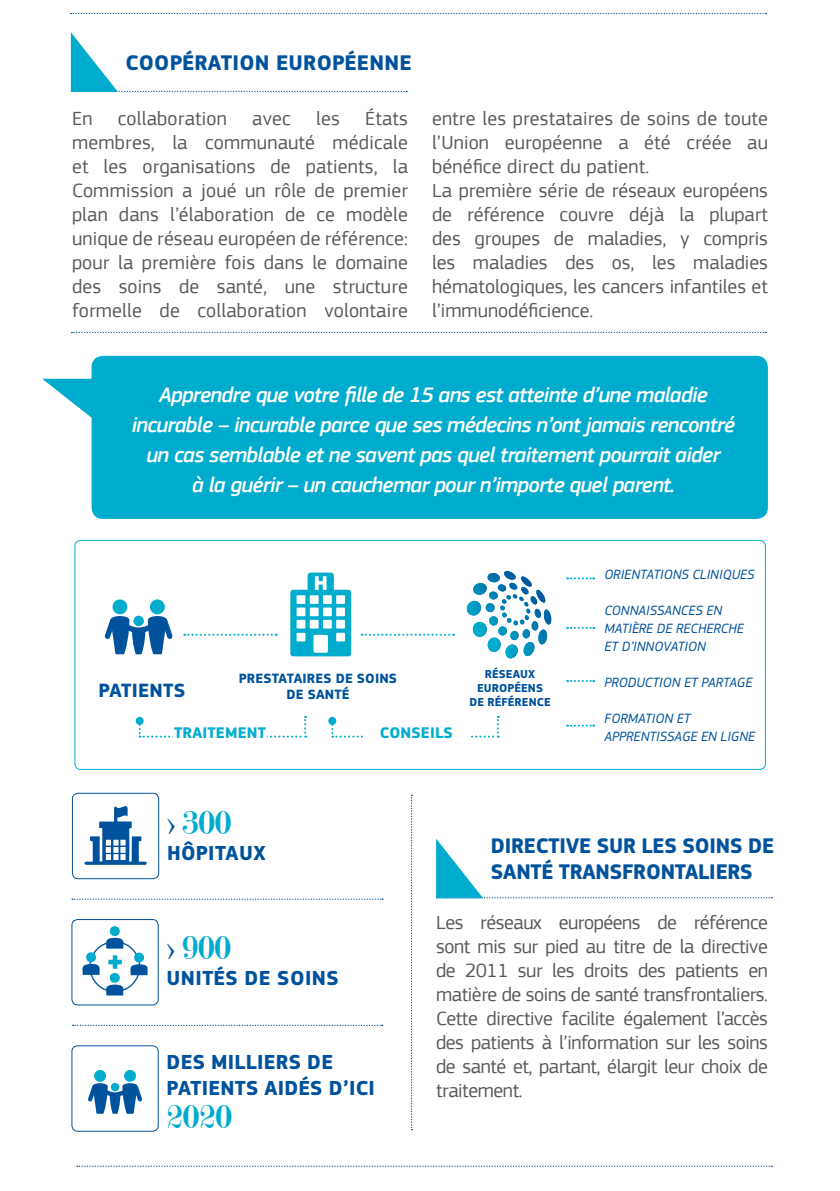
<style>
.page{position:relative;width:840px;height:1191px;background:#fff}
.page>*{position:absolute;margin:0;border:0;box-sizing:border-box;transform-origin:0 0}
.t1{font:36px "Modern";color:#00accd}
.t2{font:italic 500 22px "EC Square Sans Pro";letter-spacing:-.03em;color:#fff}
.t3{font:700 22px/26px "EC Square Sans Pro";letter-spacing:-.01em;color:#00529c}
.t4{font:700 22px "EC Square Sans Pro";letter-spacing:.01em;color:#00529c}
.t5{font:700 21.2px/26.4px "EC Square Sans Pro";letter-spacing:.01em;color:#00529c}
.t6{font:20px/24px "EC Square Sans Pro";letter-spacing:.01em;color:#58595b;text-align:justify}
.t7{font:700 20px "EC Square Sans Pro";letter-spacing:.01em;color:#00529c}
.t8{font:700 16px "EC Square Sans Pro";letter-spacing:.01em;color:#00accd}
.t9{font:italic 14px/18px "EC Square Sans Pro";color:#00529c}
.t10{font:700 14px "EC Square Sans Pro";letter-spacing:.01em;color:#00529c}
.t11{font:700 12px/14px "EC Square Sans Pro";letter-spacing:.01em;color:#00529c;text-align:center}
.s1{color:#00529c}
</style>
<div class="page">
<svg style="left:71px;top:13px;width:694px;height:1px"></svg>
<svg style="left:77px;top:1165px;width:693px;height:1px"></svg>
<svg style="left:410px;top:794px;width:2px;height:336px"></svg>
<svg style="left:71px;top:332px;width:694px;height:1px"></svg>
<svg style="left:72px;top:898px;width:311px;height:1px"></svg>
<svg style="left:72px;top:1024px;width:310px;height:2px"></svg>
<svg style="left:84px;top:806px;width:63px;height:59px"></svg>
<div style="left:72px;top:793px;width:87px;height:86px;border:1px solid #00529c;border-radius:6px"></div>
<div style="left:94px;top:1070px;width:12px;height:11px;background:#00accd;border-radius:50%"></div>
<div style="left:124px;top:1070px;width:12px;height:11px;background:#00accd;border-radius:50%"></div>
<svg style="left:88px;top:1083px;width:54px;height:30px"></svg>
<div style="left:71px;top:1045px;width:88px;height:86px;border:1px solid #00529c;border-radius:6px"></div>
<svg style="left:108px;top:955px;width:14px;height:13px"></svg>
<svg style="left:130px;top:964px;width:18px;height:11px"></svg>
<svg style="left:105px;top:984px;width:20px;height:11px"></svg>
<svg style="left:82px;top:963px;width:18px;height:12px"></svg>
<svg style="left:105px;top:937px;width:20px;height:11px"></svg>
<div style="left:134px;top:952px;width:10px;height:10px;background:#00accd;border-radius:5px"></div>
<svg style="left:109px;top:972px;width:11px;height:11px"></svg>
<div style="left:86px;top:952px;width:10px;height:10px;background:#00accd;border-radius:50%"></div>
<div style="left:110px;top:926px;width:10px;height:10px;background:#00accd;border-radius:50%"></div>
<div style="left:71px;top:919px;width:88px;height:86px;border:1px solid #00529c;border-radius:6px"></div>
<svg style="left:71px;top:32px;width:336px;height:60px"></svg>
<svg style="left:436px;top:838px;width:335px;height:60px"></svg>
<svg style="left:42px;top:356px;width:725px;height:163px;background:#13b2d0"></svg>
<div style="left:74px;top:540px;width:691px;height:230px;border:1px solid #00accd;border-radius:6px"></div>
<svg style="left:566px;top:577px;width:28px;height:2px"></svg>
<svg style="left:566px;top:724px;width:28px;height:2px"></svg>
<svg style="left:290px;top:572px;width:61px;height:84px"></svg>
<div style="left:296px;top:595px;width:9px;height:9px;background:#fff"></div>
<div style="left:309px;top:595px;width:9px;height:9px;background:#fff"></div>
<div style="left:323px;top:595px;width:8px;height:9px;background:#fff"></div>
<div style="left:336px;top:595px;width:9px;height:9px;background:#fff"></div>
<div style="left:296px;top:607px;width:9px;height:9px;background:#fff"></div>
<div style="left:309px;top:607px;width:9px;height:9px;background:#fff"></div>
<div style="left:323px;top:607px;width:8px;height:9px;background:#fff"></div>
<div style="left:336px;top:607px;width:9px;height:9px;background:#fff"></div>
<div style="left:296px;top:620px;width:9px;height:8px;background:#fff"></div>
<div style="left:309px;top:620px;width:9px;height:8px;background:#fff"></div>
<div style="left:323px;top:620px;width:8px;height:8px;background:#fff"></div>
<div style="left:336px;top:620px;width:9px;height:8px;background:#fff"></div>
<div style="left:296px;top:633px;width:9px;height:8px;background:#fff"></div>
<div style="left:336px;top:633px;width:9px;height:8px;background:#fff"></div>
<div style="left:313px;top:635px;width:15px;height:18px;background:#fff;border-radius:2px"></div>
<svg style="left:466px;top:571px;width:86px;height:88px"></svg>
<div style="left:112px;top:599px;width:15px;height:15px;background:#00accd;border-radius:50%"></div>
<div style="left:150px;top:599px;width:15px;height:15px;background:#00accd;border-radius:50%"></div>
<svg style="left:104px;top:616px;width:69px;height:38px"></svg>
<svg style="left:184px;top:633px;width:92px;height:2px"></svg>
<svg style="left:361px;top:633px;width:92px;height:2px"></svg>
<svg style="left:566px;top:680px;width:28px;height:2px"></svg>
<svg style="left:566px;top:627px;width:28px;height:2px"></svg>
<svg style="left:139px;top:716px;width:167px;height:21px"></svg>
<div style="left:136px;top:717px;width:8px;height:8px;background:#00accd;border-radius:50%"></div>
<svg style="left:331px;top:716px;width:167px;height:21px"></svg>
<div style="left:328px;top:717px;width:8px;height:8px;background:#00accd;border-radius:50%"></div>
<div style="left:173px;top:719px;width:93px;height:25px;background:#fff"></div>
<div style="left:363px;top:717px;width:106px;height:28px;background:#fff"></div>
<p class="t4" style="left:126px;top:49px;width:287px">COOPÉRATION EUROPÉENNE</p>
<p class="t6" style="left:72px;top:107px;width:337px;text-indent:293px">États membres, la communauté médicale et les organisations de patients, la Commission a joué un rôle de premier plan dans l’élaboration de ce modèle unique de réseau européen de référence: pour la première fois dans le domaine des soins de santé, une structure formelle de collaboration volontaire</p>
<p class="t6" style="left:432px;top:107px;width:337px">entre les prestataires de soins de toute l’Union européenne a été créée au bénéfice direct du patient.</p>
<p class="t6" style="left:72px;top:107px;width:22px">En</p>
<p class="t6" style="left:118px;top:107px;width:110px">collaboration</p>
<p class="t6" style="left:252px;top:107px;width:40px">avec</p>
<p class="t6" style="left:316px;top:107px;width:25px">les</p>
<p class="t6" style="left:432px;top:179px;width:337px">La première série de réseaux européens de référence couvre déjà la plupart des groupes de maladies, y compris les maladies des os, les maladies hématologiques, les cancers infantiles et l’immunodéficience.</p>
<p class="t2" style="left:159px;top:382px;width:550px">Apprendre que votre fille de 15 ans est atteinte d’une maladie</p>
<p class="t2" style="left:132px;top:412px;width:604px">incurable – incurable parce que ses médecins n’ont jamais rencontré</p>
<p class="t2" style="left:146px;top:442px;width:575px">un cas semblable et ne savent pas quel traitement pourrait aider</p>
<p class="t2" style="left:192px;top:472px;width:484px">à la guérir – un cauchemar pour n’importe quel parent.</p>
<p class="t7" style="left:98px;top:679px;width:88px">PATIENTS</p>
<p class="t10" style="left:239px;top:669px;width:160px">PRESTATAIRES DE SOINS</p>
<p class="t10" style="left:286px;top:685px;width:64px">DE SANTÉ</p>
<p class="t11" style="left:477px;top:667px;width:67px">RÉSEAUX<br>EUROPÉENS</p>
<p class="t11" style="left:469px;top:695px;width:83px">DE RÉFÉRENCE</p>
<p class="t9" style="left:604px;top:565px;width:152px">ORIENTATIONS CLINIQUES</p>
<p class="t9" style="left:604px;top:601px;width:141px">CONNAISSANCES EN<br>MATIÈRE DE RECHERCHE<br>ET D’INNOVATION</p>
<p class="t9" style="left:604px;top:673px;width:149px">PRODUCTION ET PARTAGE</p>
<p class="t9" style="left:604px;top:709px;width:88px">FORMATION ET</p>
<p class="t8" style="left:174px;top:722px;width:93px">TRAITEMENT</p>
<p class="t8" style="left:379px;top:722px;width:75px">CONSEILS</p>
<p class="t9" style="left:604px;top:727px;width:152px">APPRENTISSAGE EN LIGNE</p>
<p class="t1" style="left:167px;top:804px;width:66px"><span class="s1">&gt;</span> 300</p>
<p class="t5" style="left:167px;top:840px;width:100px">HÔPITAUX</p>
<p class="t1" style="left:166px;top:929px;width:66px"><span class="s1">&gt;</span> 900</p>
<p class="t5" style="left:166px;top:965px;width:173px">UNITÉS DE SOINS</p>
<p class="t5" style="left:166px;top:1049px;width:210px">DES MILLIERS DE<br>PATIENTS AIDÉS D’ICI</p>
<p class="t1" style="left:166px;top:1098px;width:67px">2020</p>
<p class="t3" style="left:490px;top:833px;width:284px">DIRECTIVE SUR LES SOINS DE<br>SANTÉ TRANSFRONTALIERS</p>
<p class="t6" style="left:436px;top:910px;width:333px">Les réseaux européens de référence sont mis sur pied au titre de la directive de 2011 sur les droits des patients en matière de soins de santé transfrontaliers.<br>Cette directive facilite également l’accès des patients à l’information sur les soins de santé et, partant, élargit leur choix de traitement.</p>
</div>
